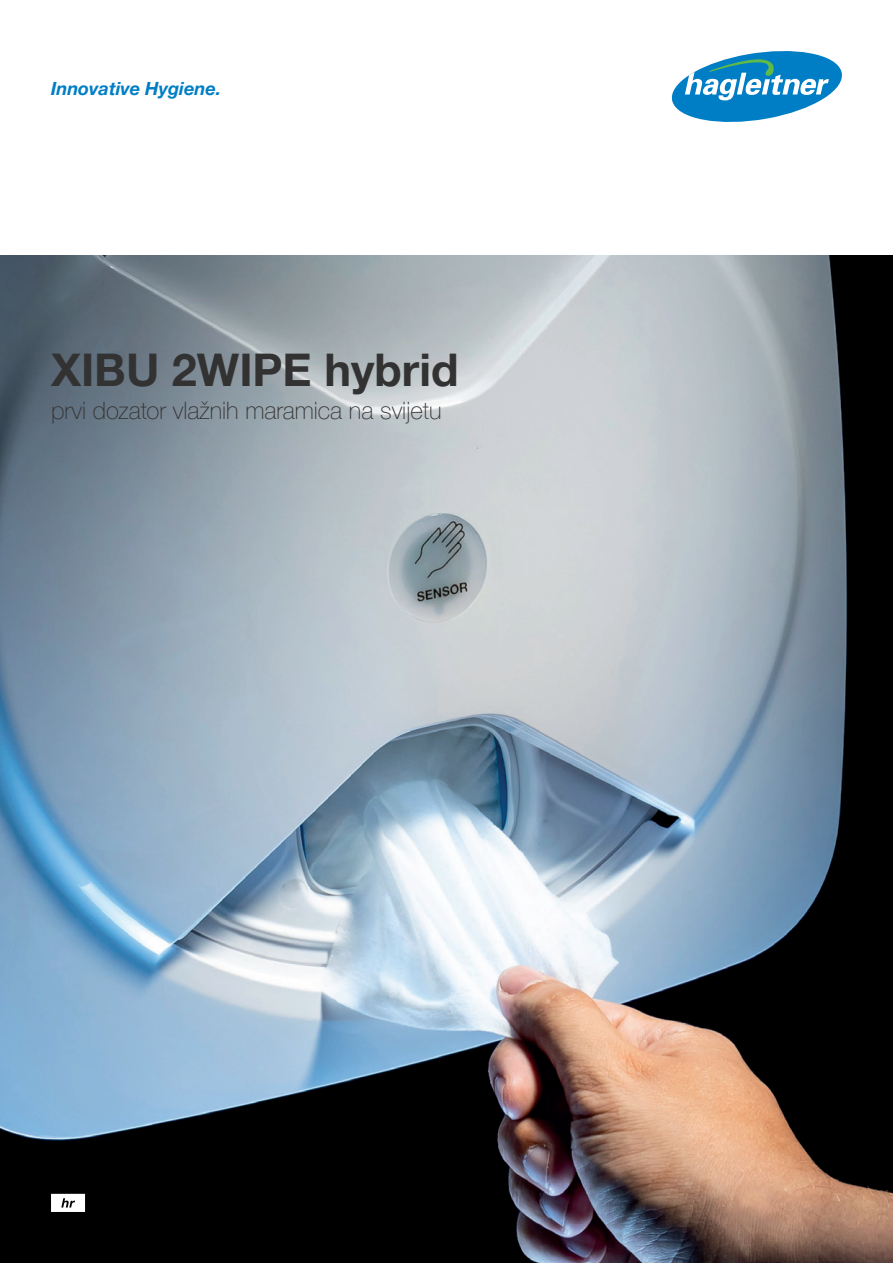
<style>
.page{position:relative;width:893px;height:1263px;background:#fff}
.page>*{position:absolute;margin:0;border:0;box-sizing:border-box;transform-origin:0 0}
.t1{font:700 45px "Helvetica Neue LTW1 G";color:#333233}
.t2{font:100 24px "Helvetica Neue LTW1 G";color:#333233}
.t3{font:italic 700 18.15px "Helvetica Neue LTW1 G";color:#007ec5}
</style>
<div class="page">
<svg style="left:672px;top:51px;width:170px;height:71px"></svg>
<img style="left:0;top:255px;width:893px;height:1008px">
<svg style="left:51px;top:1194px;width:34px;height:18px"></svg>
<p class="t3" style="left:51px;top:77px;width:172px">Innovative Hygiene.</p>
<h1 class="t1" style="left:51px;top:342px;width:409px">XIBU 2WIPE hybrid</h1>
<p class="t2" style="left:51px;top:396px;width:392px">prvi dozator vlažnih maramica na svijetu</p>
</div>
